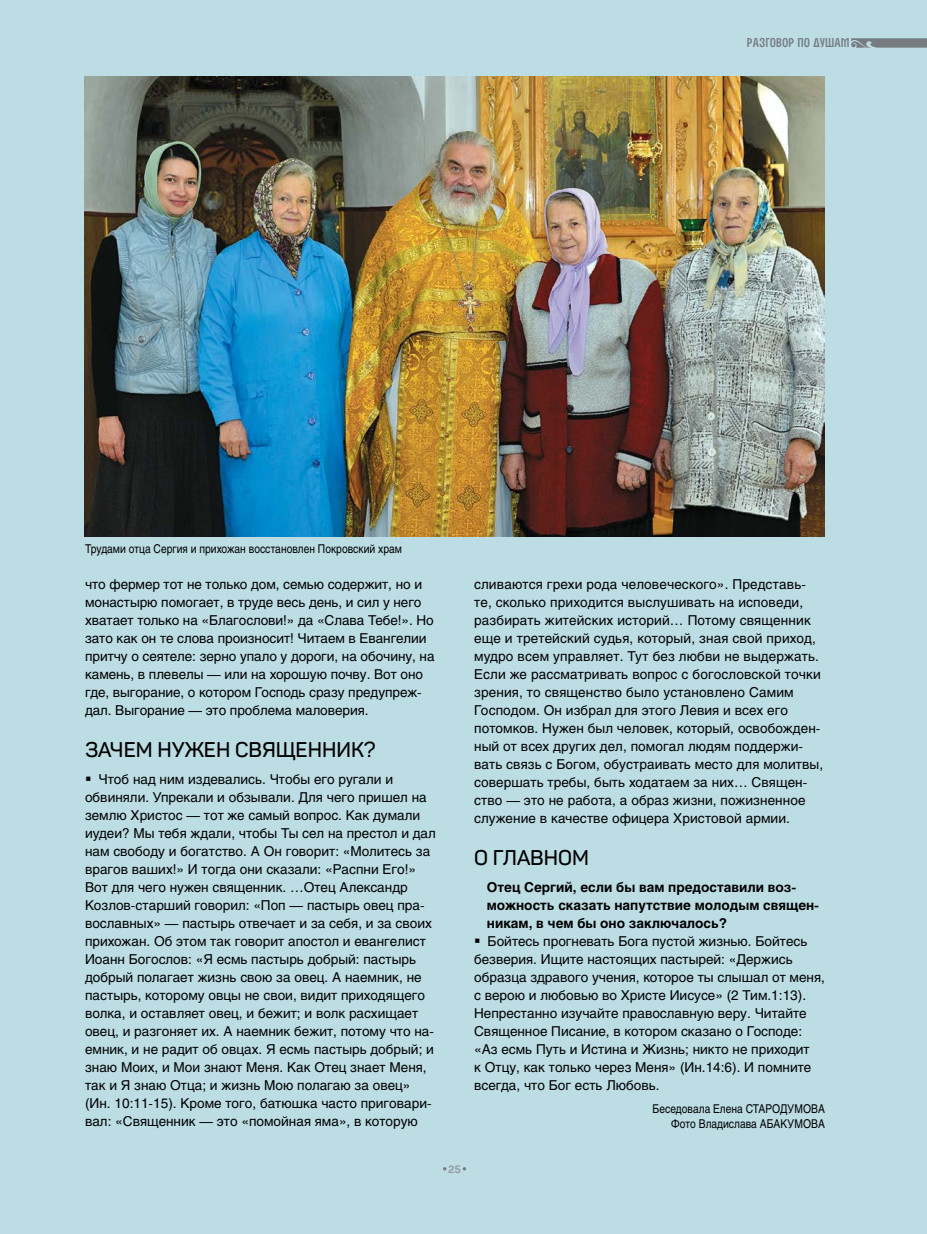
<style>
.page{position:relative;width:927px;height:1234px;background:#fff}
.page>*{position:absolute;margin:0;border:0;box-sizing:border-box;transform-origin:0 0}
.t1{font:600 21px "Panton";color:#000}
.t2{font:13.5px/18px "Helios C";color:#000}
.t3{font:700 13.5px/18px "Helios C";color:#000}
.t4{font:12.75px "Parangon 410 C";letter-spacing:.01em;color:#777c83}
.t5{font:12px/15px "Helios C";color:#000;text-align:right;scale:.85 1}
.t6{font:700 10.5px "Panton";color:#93999f}
</style>
<div class="page">
<div style="left:0;top:0;width:927px;height:1233px;background:#bcdde4"></div>
<img style="left:85px;top:77px;width:739px;height:459px">
<svg style="left:851px;top:38px;width:76px;height:10px"></svg>
<p class="t4" style="left:747px;top:36px;width:104px">РАЗГОВОР ПО ДУШАМ</p>
<p class="t5" style="left:85px;top:541px;width:374px">Трудами отца Сергия и прихожан восстановлен Покровский храм</p>
<p class="t2" style="left:85px;top:575px;width:351px">что фермер тот не только дом, семью содержит, но и монастырю помогает, в труде весь день, и сил у него хватает только на «Благослови!» да «Слава Тебе!». Но зато как он те слова произносит! Читаем в Евангелии притчу о сеятеле: зерно упало у дороги, на обочину, на камень, в плевелы — или на хорошую почву. Вот оно где, выгорание, о котором Господь сразу предупреж&shy;дал. Выгорание — это проблема маловерия.</p>
<h1 class="t1" style="left:85px;top:736px;width:292px">ЗАЧЕМ НУЖЕН СВЯЩЕННИК?</h1>
<p class="t2" style="left:85px;top:769px;width:352px">▪ Чтоб над ним издевались. Чтобы его ругали и обвиняли. Упрекали и обзывали. Для чего пришел на землю Христос — тот же самый вопрос. Как думали иудеи? Мы тебя ждали, чтобы Ты сел на престол и дал нам свободу и богатство. А Он говорит: «Молитесь за врагов ваших!» И тогда они сказали: «Распни Его!» Вот для чего нужен священник. …Отец Александр Козлов-старший говорил: «Поп — пастырь овец пра&shy;вославных» — пастырь отвечает и за себя, и за своих прихожан. Об этом так говорит апостол и евангелист Иоанн Богослов: «Я есмь пастырь добрый: пастырь добрый полагает жизнь свою за овец. А наемник, не пастырь, которому овцы не свои, видит приходящего волка, и оставляет овец, и бежит; и волк расхищает овец, и разгоняет их. А наемник бежит, потому что на&shy;емник, и не радит об овцах. Я есмь пастырь добрый; и знаю Моих, и Мои знают Меня. Как Отец знает Меня, так и Я знаю Отца; и жизнь Мою полагаю за овец» (Ин. 10:11-15). Кроме того, батюшка часто приговари&shy;вал: «Священник — это «помойная яма», в которую</p>
<p class="t2" style="left:474px;top:575px;width:350px">сливаются грехи рода человеческого». Представь&shy;те, сколько приходится выслушивать на исповеди, разбирать житейских историй… Потому священник еще и третейский судья, который, зная свой приход, мудро всем управляет. Тут без любви не выдержать.<br>Если же рассматривать вопрос с богословской точки зрения, то священство было установлено Самим Господом. Он избрал для этого Левия и всех его потомков. Нужен был человек, который, освобожден&shy;ный от всех других дел, помогал людям поддержи&shy;вать связь с Богом, обустраивать место для молитвы, совершать требы, быть ходатаем за них… Священ&shy;ство — это не работа, а образ жизни, пожизненное служение в качестве офицера Христовой армии.</p>
<h1 class="t1" style="left:474px;top:844px;width:117px">О ГЛАВНОМ</h1>
<p class="t3" style="left:487px;top:877px;width:334px">Отец Сергий, если бы вам предоставили воз&shy;можность сказать напутствие молодым священ&shy;никам, в чем бы оно заключалось?</p>
<p class="t2" style="left:474px;top:931px;width:352px">▪ Бойтесь прогневать Бога пустой жизнью. Бойтесь безверия. Ищите настоящих пастырей: «Держись образца здравого учения, которое ты слышал от меня, с верою и любовью во Христе Иисусе» (2 Тим.1:13).<br>Непрестанно изучайте православную веру. Читайте Священное Писание, в котором сказано о Господе: «Аз есмь Путь и Истина и Жизнь; никто не приходит<br>к Отцу, как только через Меня» (Ин.14:6). И помните всегда, что Бог есть Любовь.</p>
<p class="t5" style="left:653px;top:1101px;width:204px">Беседовала Елена СТАРОДУМОВА<br>Фото Владислава АБАКУМОВА</p>
<p class="t6" style="left:448px;top:1162px;width:14px">25</p>
</div>
